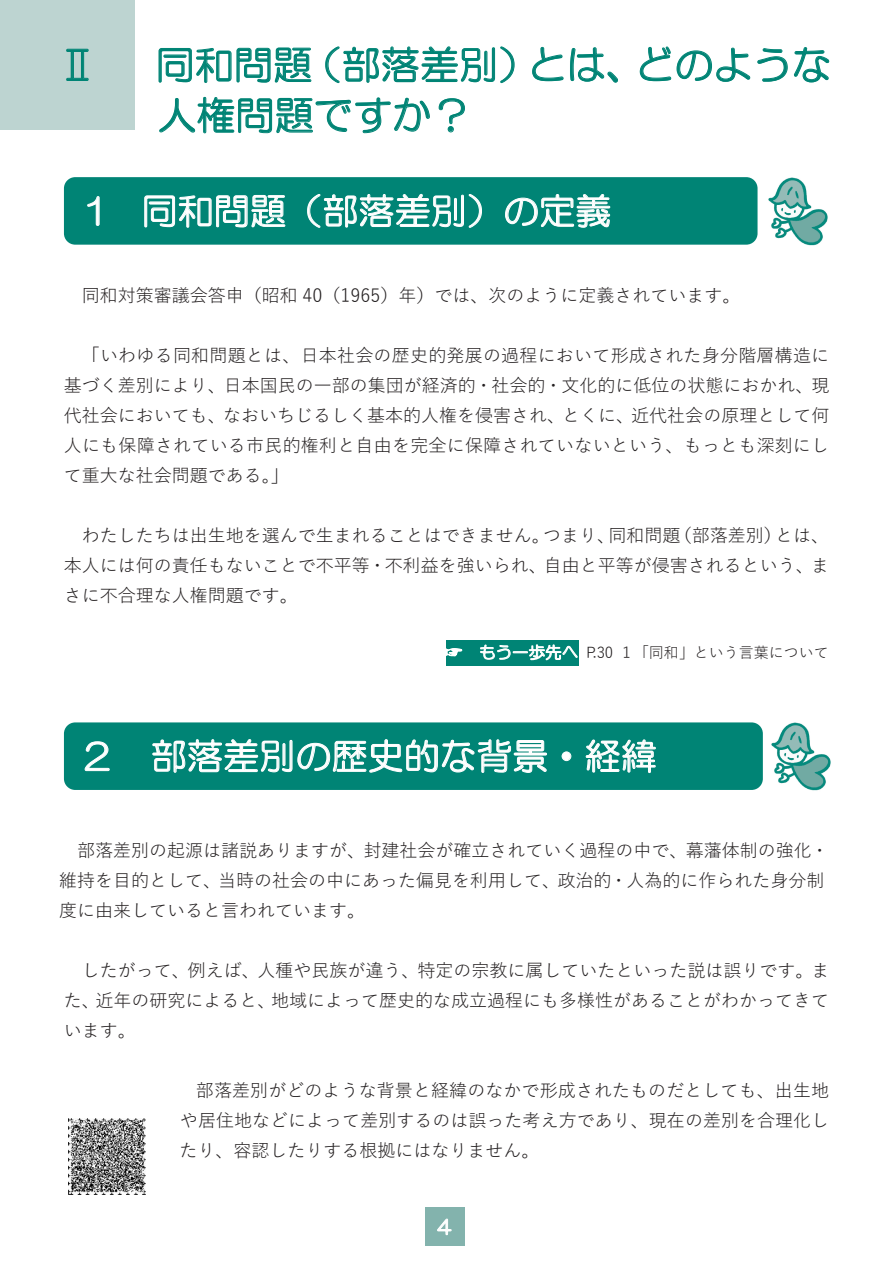
<style>
.page{position:relative;width:893px;height:1263px;background:#fff}
.page>*{position:absolute;margin:0;border:0;box-sizing:border-box;transform-origin:0 0}
.t1{font:39px/50.6px "HG Maru Gothic MPRO";letter-spacing:.005em;color:#008475}
.t2{font:36px "HG Maru Gothic MPRO";letter-spacing:.005em;color:#fff}
.t3{font:19.5px "HG Maru Gothic MPRO";color:#fff}
.t4{font:18px/30px "Yu Gothic";color:#231f20;text-align:justify}
.t5{font:15px "Yu Gothic";color:#231f20}
.s1{font-family:"HG Maru Gothic MPRO";font-size:16.5px;color:#fff}
</style>
<div class="page">
<div style="left:425px;top:1207px;width:39px;height:39px;background:#83b3ad"></div>
<div style="left:0;top:0;width:135px;height:129px;background:#bdd4d1"></div>
<svg style="left:66px;top:48px;width:23px;height:33px"></svg>
<svg style="left:158px;top:47px;width:154px;height:36px"></svg>
<svg style="left:325px;top:46px;width:190px;height:37px"></svg>
<svg style="left:532px;top:47px;width:32px;height:35px"></svg>
<svg style="left:570px;top:47px;width:48px;height:36px"></svg>
<svg style="left:639px;top:46px;width:111px;height:36px"></svg>
<svg style="left:757px;top:48px;width:31px;height:34px"></svg>
<svg style="left:794px;top:47px;width:35px;height:36px"></svg>
<svg style="left:159px;top:97px;width:271px;height:37px"></svg>
<svg style="left:438px;top:98px;width:27px;height:35px"></svg>
<div style="left:64px;top:177px;width:693px;height:68px;background:#008475;border-radius:11px"></div>
<svg style="left:87px;top:196px;width:13px;height:30px"></svg>
<svg style="left:144px;top:195px;width:142px;height:33px"></svg>
<svg style="left:307px;top:194px;width:175px;height:34px"></svg>
<svg style="left:505px;top:194px;width:105px;height:34px"></svg>
<div style="left:64px;top:722px;width:699px;height:68px;background:#008475;border-radius:11px"></div>
<svg style="left:84px;top:741px;width:26px;height:30px"></svg>
<svg style="left:152px;top:739px;width:395px;height:34px"></svg>
<svg style="left:561px;top:751px;width:11px;height:10px"></svg>
<svg style="left:585px;top:739px;width:71px;height:34px"></svg>
<img style="left:768px;top:177px;width:60px;height:69px">
<svg style="left:437px;top:1219px;width:15px;height:16px"></svg>
<img style="left:771px;top:722px;width:60px;height:69px">
<div style="left:446px;top:641px;width:133px;height:25px;background:#008475"></div>
<svg style="left:446px;top:648px;width:16px;height:8px"></svg>
<svg style="left:480px;top:644px;width:97px;height:16px"></svg>
<img style="left:68px;top:1118px;width:77px;height:77px">
<h1 class="t1" style="left:58px;top:39px;width:40px">Ⅱ</h1>
<h1 class="t1" style="left:156px;top:39px;width:677px">同和問題（部落差別）とは、どのような人権問題ですか？</h1>
<h2 class="t2" style="left:79px;top:193px;width:534px">１ 同和問題（部落差別）の定義</h2>
<p class="t4" style="left:82px;top:279px;width:660px">同和対策審議会答申（昭和 40（1965）年）では、次のように定義されています。</p>
<p class="t4" style="left:64px;top:338px;width:767px;text-indent:18px">「いわゆる同和問題とは、日本社会の歴史的発展の過程において形成された身分階層構造に基づく差別により、日本国民の一部の集団が経済的・社会的・文化的に低位の状態におかれ、現代社会においても、なおいちじるしく基本的人権を侵害され、とくに、近代社会の原理として何人にも保障されている市民的権利と自由を完全に保障されていないという、もっとも深刻にして重大な社会問題である。」</p>
<p class="t4" style="left:64px;top:518px;width:767px;text-indent:18px">わたしたちは出生地を選んで生まれることはできません。つまり、同和問題（部落差別）とは、本人には何の責任もないことで不平等・不利益を強いられ、自由と平等が侵害されるという、まさに不合理な人権問題です。</p>
<p class="t5" style="left:446px;top:639px;width:384px"><span class="s1">☞ もう一歩先へ</span> P.30 １「同和」という言葉について</p>
<h2 class="t2" style="left:79px;top:738px;width:580px">２ 部落差別の歴史的な背景・経緯</h2>
<p class="t4" style="left:59px;top:833px;width:771px;text-align:left;text-indent:18px">部落差別の起源は諸説ありますが、封建社会が確立されていく過程の中で、幕藩体制の強化・維持を目的として、当時の社会の中にあった偏見を利用して、政治的・人為的に作られた身分制度に由来していると言われています。</p>
<p class="t4" style="left:64px;top:953px;width:767px;text-indent:18px">したがって、例えば、人種や民族が違う、特定の宗教に属していたといった説は誤りです。また、近年の研究によると、地域によって歴史的な成立過程にも多様性があることがわかってきています。</p>
<p class="t4" style="left:179px;top:1073px;width:651px;text-indent:17px">部落差別がどのような背景と経緯のなかで形成されたものだとしても、出生地や居住地などによって差別するのは誤った考え方であり、現在の差別を合理化したり、容認したりする根拠にはなりません。</p>
<p class="t3" style="left:437px;top:1217px;width:16px">4</p>
</div>
